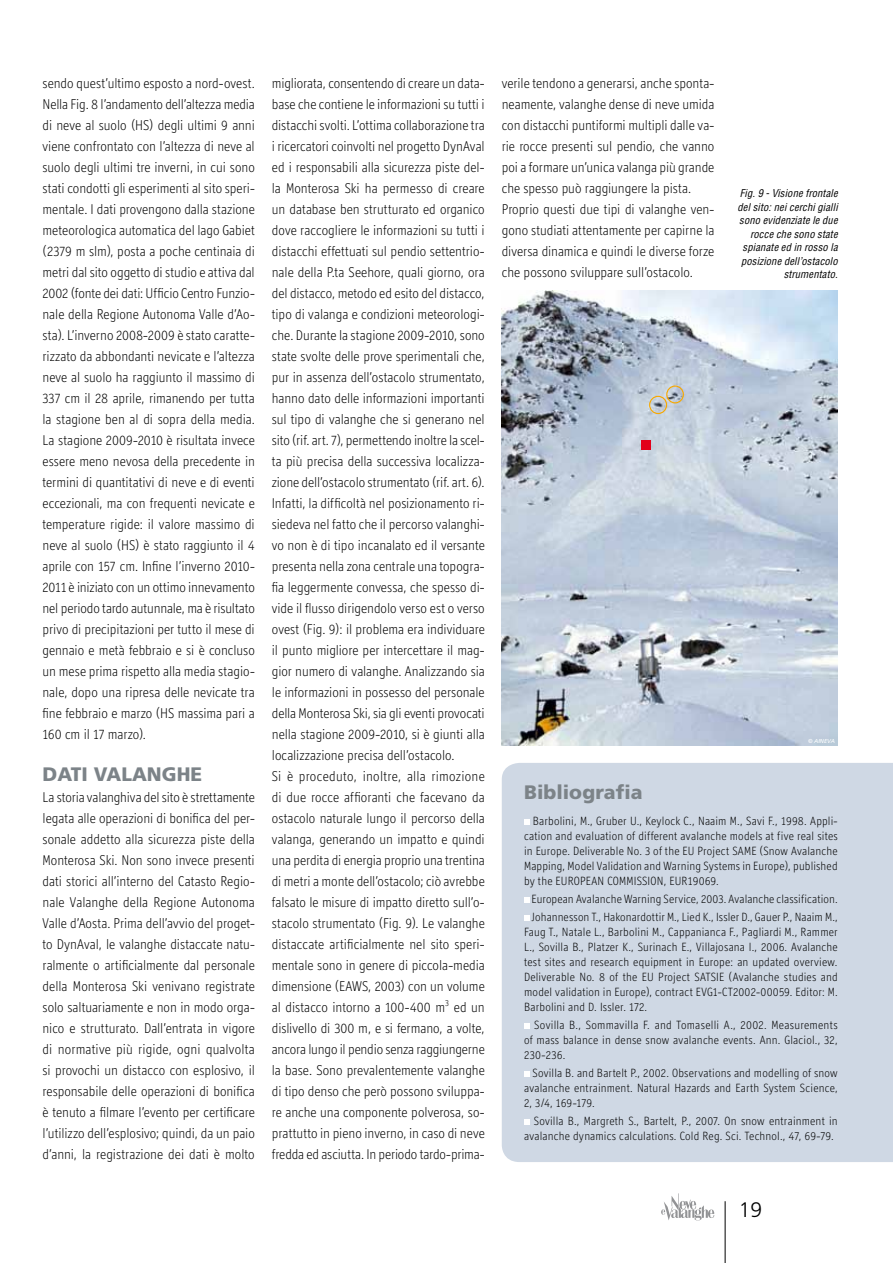
<style>
.page{position:relative;width:893px;height:1263px;background:#fff}
.page>*{position:absolute;margin:0;border:0;box-sizing:border-box;transform-origin:0 0}
.t1{font:300 21px "Frutiger";color:#000}
.t2{font:900 19.5px "Frutiger";color:#7c8388}
.t3{font:300 14.25px/21px "Officina Display ITC";color:#000;text-align:justify}
.t4{font:300 12px/15px "Officina Display ITC";letter-spacing:.015em;color:#000;text-align:justify}
.t5{font:italic condensed 10.5px/13.5px "Helvetica";letter-spacing:.015em;color:#000;text-align:right}
.t6{font:italic 5.85px "Frutiger";color:#fff}
</style>
<div class="page">
<hr style="left:725px;top:1201px;width:1px;height:62px;background:#000">
<svg style="left:661px;top:1193px;width:53px;height:27px"></svg>
<img style="left:502px;top:291px;width:336px;height:455px">
<div style="left:649px;top:396px;width:18px;height:18px;border:1px solid #f7a800;border-radius:50%"></div>
<div style="left:666px;top:385px;width:18px;height:18px;border:1px solid #f7a800;border-radius:50%"></div>
<div style="left:641px;top:440px;width:9px;height:9px;background:#e2001a"></div>
<div style="left:502px;top:763px;width:391px;height:399px;background:#cfd8e4"></div>
<svg style="left:524px;top:819px;width:5px;height:6px"></svg>
<svg style="left:524px;top:897px;width:5px;height:6px"></svg>
<svg style="left:524px;top:915px;width:5px;height:6px"></svg>
<svg style="left:524px;top:1023px;width:5px;height:6px"></svg>
<svg style="left:524px;top:1071px;width:5px;height:6px"></svg>
<svg style="left:524px;top:1119px;width:5px;height:6px"></svg>
<p class="t3" style="left:43px;top:72px;width:214px">sendo quest’ultimo esposto a nord-ovest.<br>Nella Fig. 8 l’andamento dell’altezza media di neve al suolo (HS) degli ultimi 9 anni viene confrontato con l’altezza di neve al suolo degli ultimi tre inverni, in cui sono stati condotti gli esperimenti al sito speri&shy;mentale. I dati provengono dalla stazione meteorologica automatica del lago Gabiet (2379 m slm), posta a poche centinaia di metri dal sito oggetto di studio e attiva dal 2002 (fonte dei dati: Ufficio Centro Funzio&shy;nale della Regione Autonoma Valle d’Ao&shy;sta). L’inverno 2008-2009 è stato caratte&shy;rizzato da abbondanti nevicate e l’altezza neve al suolo ha raggiunto il massimo di 337 cm il 28 aprile, rimanendo per tutta la stagione ben al di sopra della media.<br>La stagione 2009-2010 è risultata invece essere meno nevosa della precedente in termini di quantitativi di neve e di eventi eccezionali, ma con frequenti nevicate e temperature rigide: il valore massimo di neve al suolo (HS) è stato raggiunto il 4 aprile con 157 cm. Infine l’inverno 2010- 2011 è iniziato con un ottimo innevamento nel periodo tardo autunnale, ma è risultato privo di precipitazioni per tutto il mese di gennaio e metà febbraio e si è concluso un mese prima rispetto alla media stagio&shy;nale, dopo una ripresa delle nevicate tra fine febbraio e marzo (HS massima pari a 160 cm il 17 marzo).</p>
<h2 class="t2" style="left:43px;top:762px;width:161px">DATI VALANGHE</h2>
<p class="t3" style="left:43px;top:786px;width:214px">La storia valanghiva del sito è strettamente legata alle operazioni di bonifica del per&shy;sonale addetto alla sicurezza piste della Monterosa Ski. Non sono invece presenti dati storici all’interno del Catasto Regio&shy;nale Valanghe della Regione Autonoma Valle d’Aosta. Prima dell’avvio del proget&shy;to DynAval, le valanghe distaccate natu&shy;ralmente o artificialmente dal personale della Monterosa Ski venivano registrate solo saltuariamente e non in modo orga&shy;nico e strutturato. Dall’entrata in vigore di normative più rigide, ogni qualvolta si provochi un distacco con esplosivo, il responsabile delle operazioni di bonifica è tenuto a filmare l’evento per certificare l’utilizzo dell’esplosivo; quindi, da un paio d’anni, la registrazione dei dati è molto</p>
<p class="t3" style="left:272px;top:72px;width:214px;text-align:left">migliorata, consentendo di creare un data&shy;base che contiene le informazioni su tutti i distacchi svolti. L’ottima collaborazione tra i ricercatori coinvolti nel progetto DynAval ed i responsabili alla sicurezza piste del&shy;la Monterosa Ski ha permesso di creare un database ben strutturato ed organico dove raccogliere le informazioni su tutti i distacchi effettuati sul pendio settentrio&shy;nale della P.ta Seehore, quali giorno, ora del distacco, metodo ed esito del distacco, tipo di valanga e condizioni meteorologi&shy;che. Durante la stagione 2009-2010, sono state svolte delle prove sperimentali che, pur in assenza dell’ostacolo strumentato, hanno dato delle informazioni importanti sul tipo di valanghe che si generano nel sito (rif. art. 7), permettendo inoltre la scel&shy;ta più precisa della successiva localizza&shy;zione dell’ostacolo strumentato (rif. art. 6).<br>Infatti, la difficoltà nel posizionamento ri&shy;siedeva nel fatto che il percorso valanghi&shy;vo non è di tipo incanalato ed il versante presenta nella zona centrale una topogra&shy;fia leggermente convessa, che spesso di&shy;vide il flusso dirigendolo verso est o verso ovest (Fig. 9): il problema era individuare il punto migliore per intercettare il mag&shy;gior numero di valanghe. Analizzando sia le informazioni in possesso del personale della Monterosa Ski, sia gli eventi provocati nella stagione 2009-2010, si è giunti alla localizzazione precisa dell’ostacolo.<br>Si è proceduto, inoltre, alla rimozione di due rocce affioranti che facevano da ostacolo naturale lungo il percorso della valanga, generando un impatto e quindi una perdita di energia proprio una trentina di metri a monte dell’ostacolo; ciò avrebbe falsato le misure di impatto diretto sull’o&shy;stacolo strumentato (Fig. 9). Le valanghe distaccate artificialmente nel sito speri&shy;mentale sono in genere di piccola-media dimensione (EAWS, 2003) con un volume al distacco intorno a 100-400 m<sup>3</sup> ed un dislivello di 300 m, e si fermano, a volte, ancora lungo il pendio senza raggiungerne la base. Sono prevalentemente valanghe di tipo denso che però possono sviluppa&shy;re anche una componente polverosa, so&shy;prattutto in pieno inverno, in caso di neve fredda ed asciutta. In periodo tardo-prima-</p>
<p class="t3" style="left:502px;top:72px;width:214px;text-align:left">verile tendono a generarsi, anche sponta&shy;neamente, valanghe dense di neve umida con distacchi puntiformi multipli dalle va&shy;rie rocce presenti sul pendio, che vanno poi a formare un’unica valanga più grande che spesso può raggiungere la pista.<br>Proprio questi due tipi di valanghe ven&shy;gono studiati attentamente per capirne la diversa dinamica e quindi le diverse forze che possono sviluppare sull’ostacolo.</p>
<p class="t5" style="left:737px;top:186px;width:102px">Fig. 9 - Visione frontale del sito: nei cerchi gialli sono evidenziate le due rocce che sono state spianate ed in rosso la posizione dell’ostacolo strumentato.</p>
<p class="t6" style="left:808px;top:737px;width:28px">© AINEVA</p>
<h2 class="t2" style="left:524px;top:781px;width:120px">Bibliografia</h2>
<p class="t4" style="left:524px;top:813px;width:315px;text-indent:9px">Barbolini, M., Gruber U., Keylock C., Naaim M., Savi F., 1998. Appli&shy;cation and evaluation of different avalanche models at five real sites in Europe. Deliverable No. 3 of the EU Project SAME (Snow Avalanche Mapping, Model Validation and Warning Systems in Europe), published by the EUROPEAN COMMISSION, EUR19069.</p>
<p class="t4" style="left:532px;top:889px;width:308px;line-height:18px">European Avalanche Warning Service, 2003. Avalanche classification.<br>Johannesson T., Hakonardottir M., Lied K., Issler D., Gauer P., Naaim M.,</p>
<p class="t4" style="left:524px;top:924px;width:315px">Faug T., Natale L., Barbolini M., Cappanianca F., Pagliardi M., Rammer L., Sovilla B., Platzer K., Surinach E., Villajosana I., 2006. Avalanche test sites and research equipment in Europe: an updated overview.<br>Deliverable No. 8 of the EU Project SATSIE (Avalanche studies and model validation in Europe), contract EVG1-CT2002-00059. Editor: M.<br>Barbolini and D. Issler. 172.</p>
<p class="t4" style="left:524px;top:1017px;width:315px;text-indent:10px">Sovilla B., Sommavilla F. and Tomaselli A., 2002. Measurements of mass balance in dense snow avalanche events. Ann. Glaciol., 32, 230-236.</p>
<p class="t4" style="left:524px;top:1065px;width:315px;text-indent:8px">Sovilla B. and Bartelt P., 2002. Observations and modelling of snow avalanche entrainment. Natural Hazards and Earth System Science, 2, 3/4, 169-179.</p>
<p class="t4" style="left:524px;top:1113px;width:315px;text-indent:10px">Sovilla B., Margreth S., Bartelt, P., 2007. On snow entrainment in avalanche dynamics calculations. Cold Reg. Sci. Technol., 47, 69-79.</p>
<h1 class="t1" style="left:739px;top:1198px;width:25px">19</h1>
</div>
